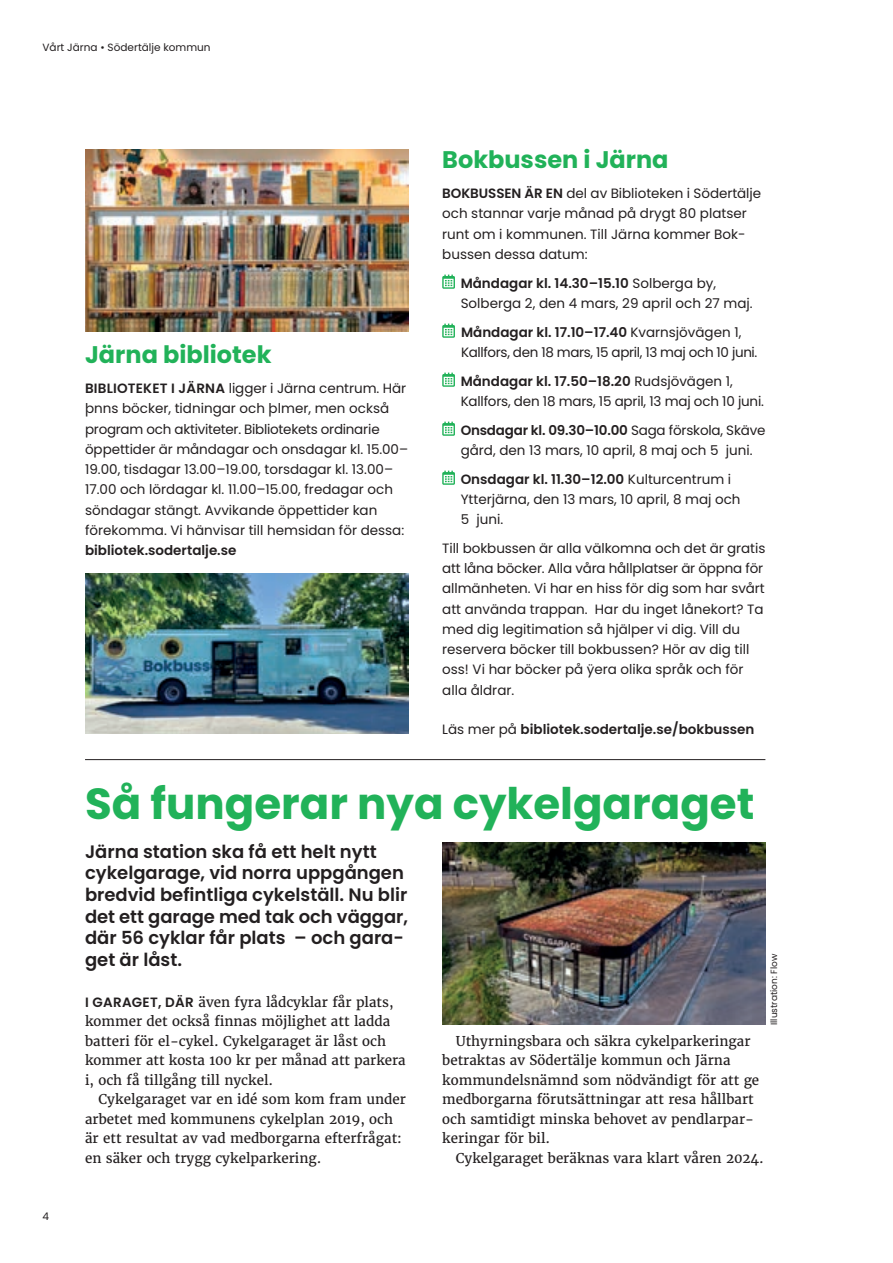
<style>
.page{position:relative;width:893px;height:1263px;background:#fff}
.page>*{position:absolute;margin:0;border:0;box-sizing:border-box;transform-origin:0 0}
.t1{font:700 43.5px "Poppins Latin";color:#21b259}
.t2{font:700 24px "Poppins Latin";color:#21b259}
.t3{font:600 18px/21.6px "Poppins Latin";color:#231f20}
.t4{font:13.5px/20.2px "Poppins Latin";color:#231f20}
.t5{font:13.5px/19.5px "Merriweather";color:#231f20}
.t6{font:13.5px/20.2px "Poppins Latin";letter-spacing:-.025em;color:#231f20}
.t7{font:600 13.5px "Poppins Latin";color:#231f20}
.t8{font:10.5px "Poppins Latin";color:#231f20}
.t9{font:9px "Poppins Latin";color:#231f20}
.s1{font-weight:600}
.s2{font-weight:400}
.s3{font-family:"Poppins Latin";font-weight:600}
</style>
<div class="page">
<svg style="left:442px;top:275px;width:13px;height:14px"></svg>
<svg style="left:442px;top:324px;width:13px;height:14px"></svg>
<svg style="left:442px;top:373px;width:13px;height:14px"></svg>
<svg style="left:442px;top:422px;width:13px;height:14px"></svg>
<svg style="left:442px;top:471px;width:13px;height:14px"></svg>
<img style="left:442px;top:842px;width:323px;height:183px">
<img style="left:85px;top:149px;width:323px;height:183px">
<img style="left:85px;top:574px;width:323px;height:160px">
<hr style="left:85px;top:759px;width:680px;height:1px;background:#231f20">
<p class="t8" style="left:43px;top:41px;width:170px">Vårt Järna • Södertälje kommun</p>
<h2 class="t2" style="left:85px;top:339px;width:188px">Järna bibliotek</h2>
<p class="t4" style="left:85px;top:378px;width:325px"><span class="s1">BIBLIOTEKET I JÄRNA</span> ligger i Järna centrum. Här finns böcker, tidningar och filmer, men också program och aktiviteter. Bibliotekets ordinarie öppettider är måndagar och onsdagar kl. 15.00– 19.00, tisdagar 13.00–19.00, torsdagar kl. 13.00– 17.00 och lördagar kl. 11.00–15.00, fredagar och söndagar stängt. Avvikande öppettider kan förekomma. Vi hänvisar till hemsidan för dessa:</p>
<p class="t7" style="left:85px;top:542px;width:153px">bibliotek.sodertalje.se</p>
<h2 class="t2" style="left:442px;top:144px;width:228px">Bokbussen i Järna</h2>
<p class="t4" style="left:442px;top:183px;width:320px"><span class="s1">BOKBUSSEN ÄR EN</span> del av Biblioteken i Södertälje och stannar varje månad på drygt 80 platser runt om i kommunen. Till Järna kommer Bok&shy;bussen dessa datum:</p>
<p class="t4" style="left:461px;top:273px;width:293px"><span class="s1">Måndagar kl. 14.30–15.10</span> Solberga by,<br>Solberga 2, den 4 mars, 29 april och 27 maj.</p>
<p class="t6" style="left:461px;top:322px;width:298px"><span class="s1">Måndagar kl. 17.10–17.40</span> Kvarnsjövägen 1,<br>Kallfors, den 18 mars, 15 april, 13 maj och 10 juni.</p>
<p class="t4" style="left:461px;top:371px;width:305px"><span class="s1">Måndagar kl. 17.50–18.20</span> Rudsjövägen 1,<br>Kallfors, den 18 mars, 15 april, 13 maj och 10 juni.</p>
<p class="t4" style="left:461px;top:420px;width:306px"><span class="s1">Onsdagar kl. 09.30–10.00</span> Saga förskola, Skäve gård, den 13 mars, 10 april, 8 maj och 5 juni.</p>
<p class="t4" style="left:461px;top:469px;width:281px"><span class="s1">Onsdagar kl. 11.30–12.00</span> Kulturcentrum i<br>Ytterjärna, den 13 mars, 10 april, 8 maj och<br>5 juni.</p>
<p class="t4" style="left:442px;top:538px;width:325px">Till bokbussen är alla välkomna och det är gratis att låna böcker. Alla våra hållplatser är öppna för allmänheten. Vi har en hiss för dig som har svårt att använda trappan. Har du inget lånekort? Ta med dig legitimation så hjälper vi dig. Vill du reservera böcker till bokbussen? Hör av dig till oss! Vi har böcker på flera olika språk och för alla åldrar.</p>
<p class="t7" style="left:442px;top:720px;width:314px"><span class="s2">Läs mer på</span> bibliotek.sodertalje.se/bokbussen</p>
<h1 class="t1" style="left:85px;top:775px;width:671px">Så fungerar nya cykelgaraget</h1>
<p class="t8" style="left:43px;top:1210px;width:8px">4</p>
<h3 class="t3" style="left:85px;top:841px;width:324px">Järna station ska få ett helt nytt cykelgarage, vid norra uppgången bredvid befintliga cykelställ. Nu blir det ett garage med tak och väggar, där 56 cyklar får plats – och gara&shy;get är låst.</h3>
<p class="t5" style="left:85px;top:992px;width:322px"><span class="s3">I GARAGET, DÄR</span> även fyra lådcyklar får plats, kommer det också finnas möjlighet att ladda batteri för el-cykel. Cykelgaraget är låst och kommer att kosta 100 kr per månad att parkera i, och få tillgång till nyckel.</p>
<p class="t5" style="left:85px;top:1090px;width:322px;text-indent:14px">Cykelgaraget var en idé som kom fram under arbetet med kommunens cykelplan 2019, och är ett resultat av vad medborgarna efterfrågat: en säker och trygg cykelparkering.</p>
<p class="t9" style="left:768px;top:1025px;width:73px;rotate:-90deg">Illustration: Flow</p>
<p class="t5" style="left:442px;top:1031px;width:319px;text-indent:14px">Uthyrningsbara och säkra cykelparkeringar betraktas av Södertälje kommun och Järna kommundelsnämnd som nödvändigt för att ge medborgarna förutsättningar att resa hållbart och samtidigt minska behovet av pendlarpar&shy;keringar för bil.</p>
<p class="t5" style="left:456px;top:1148px;width:310px">Cykelgaraget beräknas vara klart våren 2024.</p>
</div>
